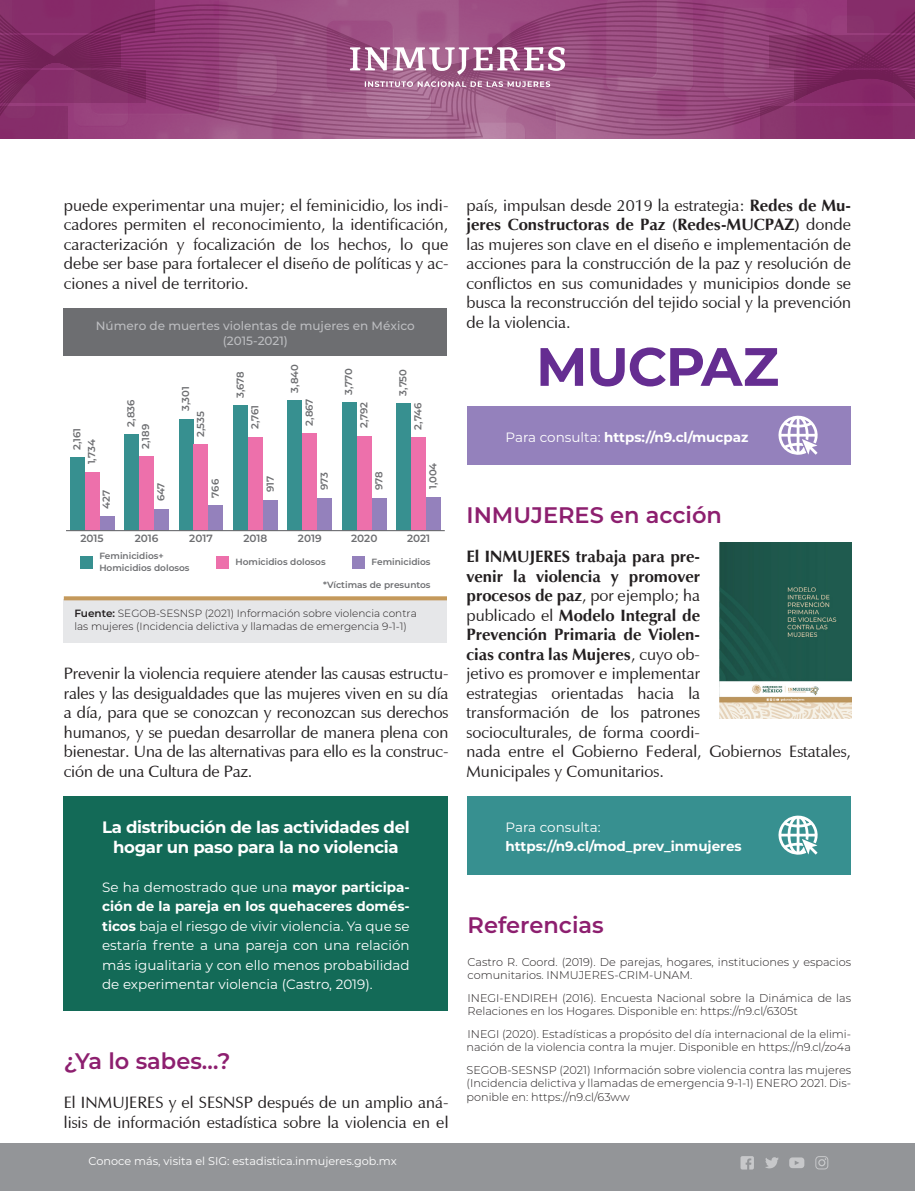
<style>
.page{position:relative;width:915px;height:1191px;background:#fff}
.page>*{position:absolute;margin:0;border:0;box-sizing:border-box;transform-origin:0 0}
.Titulo_1{font:600 22.5px "Montserrat";color:#8d1f6f}
.Cuerpo{font:600 22.5px "Montserrat";color:#8d1f6f}
.Cuerpo-2{font:16.5px/19.5px "Eterna Regular SWFTE";color:#231f20;text-align:justify}
.Highlight{font:700 16.5px/19.5px "Montserrat";letter-spacing:-.02em;color:#fff;text-align:center}
.Highlight-2{font:13.5px/19.5px "Montserrat";color:#fff;text-align:justify}
.Highlight-3{font:700 13.5px "Montserrat";color:#fff}
.t1{font:500 12px/14.4px "Montserrat";color:#bcbdc0;text-align:center}
.Bibliografia{font:300 11.25px/13.5px "Montserrat";color:#231f20}
.t2{font:11.25px "Montserrat";color:#fff}
.t3{font:300 10.5px/12.6px "Montserrat";color:#231f20}
.t4{font:600 10.5px "Montserrat";color:#6d6e71}
.t5{font:600 10.05px/14.7px "Montserrat";color:#6d6e71}
.t6{font:600 9px/11.4px "Montserrat";color:#6d6e71}
.s1{font-weight:600}
.s2{font-weight:700}
.s3{font-family:"Eterna Bold SWFTE"}
.s4{font-weight:400}
</style>
<div class="page">
<svg style="left:0;top:0;width:914px;height:139px;background:#984d7f"></svg>
<div style="left:0;top:1143px;width:914px;height:48px;background:#939598"></div>
<svg style="left:789px;top:1157px;width:15px;height:11px"></svg>
<svg style="left:765px;top:1157px;width:13px;height:11px"></svg>
<svg style="left:740px;top:1156px;width:13px;height:13px"></svg>
<svg style="left:815px;top:1156px;width:13px;height:13px"></svg>
<svg style="left:0;top:0;width:155px;height:32px;background:#842b67"></svg>
<svg style="left:0;top:35px;width:120px;height:33px;background:#78255c"></svg>
<svg style="left:0;top:71px;width:145px;height:32px;background:#802c64"></svg>
<div style="left:0;top:106px;width:67px;height:32px;background:#862e6a"></div>
<div style="left:759px;top:106px;width:155px;height:32px;background:#862d69"></div>
<svg style="left:794px;top:71px;width:120px;height:32px;background:#7d2660"></svg>
<svg style="left:769px;top:35px;width:145px;height:33px;background:#7d2961"></svg>
<div style="left:847px;top:0;width:67px;height:32px;background:#862d6a"></div>
<svg style="left:350px;top:47px;width:215px;height:40px"></svg>
<div style="left:64px;top:796px;width:384px;height:214px;background:#136a57"></div>
<img style="left:719px;top:542px;width:131px;height:176px">
<div style="left:467px;top:796px;width:383px;height:78px;background:#379090"></div>
<div style="left:467px;top:406px;width:383px;height:58px;background:#9481bc"></div>
<svg style="left:540px;top:348px;width:43px;height:38px"></svg>
<svg style="left:590px;top:347px;width:187px;height:39px"></svg>
<div style="left:64px;top:308px;width:383px;height:47px;background:#6d6e71"></div>
<div style="left:70px;top:457px;width:15px;height:73px;background:#379090"></div>
<div style="left:85px;top:472px;width:14px;height:58px;background:#ed70ab"></div>
<div style="left:99px;top:516px;width:15px;height:14px;background:#9481bc"></div>
<div style="left:124px;top:434px;width:15px;height:96px;background:#379090"></div>
<div style="left:139px;top:456px;width:15px;height:74px;background:#ed70ab"></div>
<div style="left:154px;top:509px;width:15px;height:21px;background:#9481bc"></div>
<div style="left:178px;top:419px;width:15px;height:111px;background:#379090"></div>
<div style="left:193px;top:444px;width:15px;height:86px;background:#ed70ab"></div>
<div style="left:208px;top:505px;width:15px;height:25px;background:#9481bc"></div>
<div style="left:233px;top:405px;width:15px;height:125px;background:#379090"></div>
<div style="left:248px;top:437px;width:15px;height:93px;background:#ed70ab"></div>
<div style="left:263px;top:499px;width:15px;height:31px;background:#9481bc"></div>
<div style="left:287px;top:400px;width:15px;height:130px;background:#379090"></div>
<div style="left:302px;top:433px;width:15px;height:97px;background:#ed70ab"></div>
<div style="left:317px;top:498px;width:15px;height:32px;background:#9481bc"></div>
<div style="left:342px;top:402px;width:15px;height:128px;background:#379090"></div>
<div style="left:357px;top:436px;width:14px;height:94px;background:#ed70ab"></div>
<div style="left:371px;top:498px;width:15px;height:32px;background:#9481bc"></div>
<div style="left:396px;top:403px;width:15px;height:127px;background:#379090"></div>
<div style="left:411px;top:437px;width:15px;height:93px;background:#ed70ab"></div>
<div style="left:426px;top:497px;width:15px;height:33px;background:#9481bc"></div>
<hr style="left:66px;top:530px;width:378px;height:1px;background:#6c6d70">
<div style="left:64px;top:598px;width:383px;height:44px;background:#e6e7e9"></div>
<svg style="left:64px;top:596px;width:383px;height:4px;background:#c8a167"></svg>
<div style="left:352px;top:556px;width:13px;height:12px;background:#9481bc"></div>
<div style="left:216px;top:556px;width:13px;height:12px;background:#ed70ab"></div>
<div style="left:80px;top:556px;width:13px;height:12px;background:#379090"></div>
<svg style="left:778px;top:815px;width:39px;height:40px"></svg>
<svg style="left:778px;top:415px;width:39px;height:40px"></svg>
<p class="Cuerpo-2" style="left:64px;top:195px;width:386px">puede experimentar una mujer; el feminicidio, los indi&shy;cadores permiten el reconocimiento, la identificación, caracterización y focalización de los hechos, lo que debe ser base para fortalecer el diseño de políticas y ac&shy;ciones a nivel de territorio.</p>
<p class="t1" style="left:96px;top:318px;width:320px">Número de muertes violentas de mujeres en México (2015-2021)</p>
<p class="t5" style="left:286px;top:392px;width:30px;rotate:-90deg">3,840</p>
<p class="t5" style="left:341px;top:395px;width:28px;rotate:-90deg">3,770</p>
<p class="t5" style="left:395px;top:395px;width:28px;rotate:-90deg">3,750</p>
<p class="t5" style="left:356px;top:428px;width:28px;rotate:-90deg">2,792</p>
<p class="t5" style="left:410px;top:430px;width:28px;rotate:-90deg">2,746</p>
<p class="t5" style="left:232px;top:398px;width:28px;rotate:-90deg">3,678</p>
<p class="t5" style="left:178px;top:411px;width:26px;rotate:-90deg">3,301</p>
<p class="t5" style="left:301px;top:426px;width:29px;rotate:-90deg">2,867</p>
<p class="t5" style="left:123px;top:449px;width:51px;text-indent:22px;rotate:-90deg">2,836<br>2,189</p>
<p class="t5" style="left:192px;top:437px;width:27px;rotate:-90deg">2,535</p>
<p class="t5" style="left:247px;top:429px;width:26px;rotate:-90deg">2,761</p>
<p class="t5" style="left:69px;top:450px;width:24px;rotate:-90deg">2,161</p>
<p class="t5" style="left:84px;top:464px;width:26px;rotate:-90deg">1,734</p>
<p class="t5" style="left:425px;top:489px;width:28px;rotate:-90deg">1,004</p>
<p class="t5" style="left:98px;top:508px;width:20px;rotate:-90deg">427</p>
<p class="t5" style="left:153px;top:501px;width:20px;rotate:-90deg">647</p>
<p class="t5" style="left:207px;top:497px;width:20px;rotate:-90deg">766</p>
<p class="t5" style="left:262px;top:492px;width:18px;rotate:-90deg">917</p>
<p class="t5" style="left:316px;top:490px;width:20px;rotate:-90deg">973</p>
<p class="t5" style="left:371px;top:490px;width:20px;rotate:-90deg">978</p>
<p class="t4" style="left:80px;top:530px;width:25px">2015</p>
<p class="t4" style="left:135px;top:530px;width:25px">2016</p>
<p class="t4" style="left:189px;top:530px;width:25px">2017</p>
<p class="t4" style="left:243px;top:530px;width:25px">2018</p>
<p class="t4" style="left:298px;top:530px;width:25px">2019</p>
<p class="t4" style="left:351px;top:530px;width:28px">2020</p>
<p class="t4" style="left:407px;top:530px;width:25px">2021</p>
<p class="t6" style="left:99px;top:550px;width:92px">Feminicidios+<br>Homicidios dolosos</p>
<p class="t6" style="left:235px;top:555px;width:92px">Homicidios dolosos</p>
<p class="t6" style="left:371px;top:555px;width:61px">Feminicidios</p>
<p class="t6" style="left:323px;top:579px;width:109px">*Víctimas de presuntos</p>
<p class="t3" style="left:74px;top:607px;width:344px"><span class="s1">Fuente:</span> SEGOB-SESNSP (2021) Información sobre violencia contra las mujeres (Incidencia delictiva y llamadas de emergencia 9-1-1)</p>
<p class="Cuerpo-2" style="left:64px;top:663px;width:386px">Prevenir la violencia requiere atender las causas estructu&shy;rales y las desigualdades que las mujeres viven en su día a día, para que se conozcan y reconozcan sus derechos humanos, y se puedan desarrollar de manera plena con bienestar. Una de las alternativas para ello es la construc&shy;ción de una Cultura de Paz.</p>
<p class="Highlight" style="left:102px;top:817px;width:309px">La distribución de las actividades del hogar un paso para la no violencia</p>
<p class="Highlight-2" style="left:102px;top:877px;width:309px">Se ha demostrado que una <span class="s2">mayor participa&shy;ción de la pareja en los quehaceres domés&shy;ticos</span> baja el riesgo de vivir violencia. Ya que se estaría frente a una pareja con una relación más igualitaria y con ello menos probabilidad de experimentar violencia (Castro, 2019).</p>
<p class="Cuerpo" style="left:64px;top:1045px;width:168px">¿Ya lo sabes…?</p>
<p class="Cuerpo-2" style="left:64px;top:1092px;width:386px">El INMUJERES y el SESNSP después de un amplio aná&shy;lisis de información estadística sobre la violencia en el</p>
<p class="t2" style="left:88px;top:1153px;width:309px">Conoce más, visita el SIG: estadistica.inmujeres.gob.mx</p>
<p class="Cuerpo-2" style="left:466px;top:195px;width:386px">país, impulsan desde 2019 la estrategia: <span class="s3">Redes de Mu&shy;jeres Constructoras de Paz (Redes-MUCPAZ)</span> donde las mujeres son clave en el diseño e implementación de acciones para la construcción de la paz y resolución de conflictos en sus comunidades y municipios donde se busca la reconstrucción del tejido social y la prevención de la violencia.</p>
<p class="Highlight-3" style="left:505px;top:427px;width:244px"><span class="s4">Para consulta:</span> https://n9.cl/mucpaz</p>
<p class="Titulo_1" style="left:466px;top:499px;width:257px">INMUJERES en acción</p>
<p class="Cuerpo-2" style="left:466px;top:546px;width:386px;text-align:left"><span class="s3">El INMUJERES trabaja para pre-<br>venir la violencia y promover<br>procesos de paz</span>, por ejemplo; ha<br>publicado el <span class="s3">Modelo Integral de<br>Prevención Primaria de Violen-<br>cias contra las Mujeres</span>, cuyo ob-<br>jetivo es promover e implementar<br>estrategias orientadas hacia la<br>transformación de los patrones<br>socioculturales, de forma coordi-<br>nada entre el Gobierno Federal, Gobiernos Estatales, Municipales y Comunitarios.</p>
<p class="Highlight-2" style="left:505px;top:817px;width:96px">Para consulta:</p>
<p class="Highlight-3" style="left:505px;top:837px;width:237px">https://n9.cl/mod_prev_inmujeres</p>
<p class="Titulo_1" style="left:467px;top:908px;width:138px">Referencias</p>
<p class="Bibliografia" style="left:467px;top:954px;width:385px">Castro R. Coord. (2019). De parejas, hogares, instituciones y espacios comunitarios. INMUJERES-CRIM-UNAM.</p>
<p class="Bibliografia" style="left:467px;top:990px;width:385px">INEGI-ENDIREH (2016). Encuesta Nacional sobre la Dinámica de las<br>Relaciones en los Hogares. Disponible en: https://n9.cl/6305t</p>
<p class="Bibliografia" style="left:466px;top:1026px;width:386px">INEGI (2020). Estadísticas a propósito del día internacional de la elimi&shy;nación de la violencia contra la mujer. Disponible en https://n9.cl/zo4a</p>
<p class="Bibliografia" style="left:466px;top:1062px;width:386px;text-align:justify">SEGOB-SESNSP (2021) Información sobre violencia contra las mujeres (Incidencia delictiva y llamadas de emergencia 9-1-1) ENERO 2021. Dis&shy;ponible en: https://n9.cl/63ww</p>
</div>
